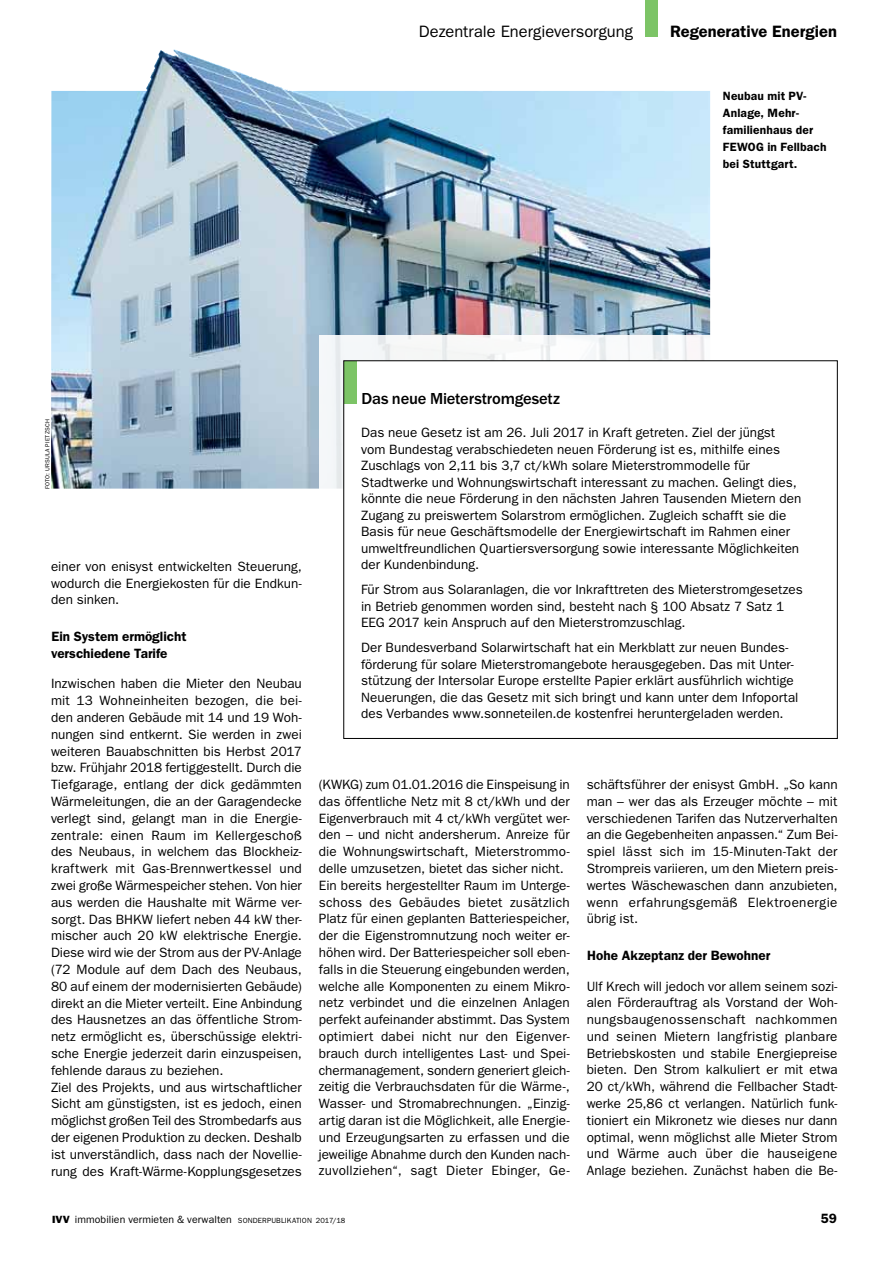
<style>
.page{position:relative;width:893px;height:1263px;background:#fff}
.page>*{position:absolute;margin:0;border:0;box-sizing:border-box;transform-origin:0 0}
.t1{font:16.5px "ITC Franklin Gothic Std";letter-spacing:-.005em;color:#000}
.t2{font:500 16.5px "ITC Franklin Gothic Std";letter-spacing:-.01em;color:#000}
.t3{font:600 16.5px "ITC Franklin Gothic Std";color:#000}
.t4{font:13.5px/16.8px "ITC Franklin Gothic Std";color:#000}
.t5{font:600 13.5px/16.8px "ITC Franklin Gothic Std";color:#000}
.t6{font:600 12px/16.8px "ITC Franklin Gothic Std";letter-spacing:.015em;color:#000}
.t7{font:10.5px "ITC Franklin Gothic Std";letter-spacing:.01em;color:#000}
.t8{font:6px "ITC Franklin Gothic Std";letter-spacing:.03em;color:#000}
.s1{font-family:"ITC Franklin Gothic Std Hvy"}
.s2{font-size:7.5px}
</style>
<div class="page">
<img style="left:51px;top:49px;width:659px;height:440px">
<svg style="left:319px;top:336px;width:391px;height:153px;fill:#f5f7f8"></svg>
<div style="left:344px;top:361px;width:493px;height:377px;background:#fff"></div>
<div style="left:344px;top:361px;width:13px;height:43px;background:#7cc466"></div>
<p class="t1" style="left:419px;top:22px;width:216px">Dezentrale Energieversorgung</p>
<p class="t3" style="left:670px;top:21px;width:168px">Regenerative Energien</p>
<p class="t6" style="left:723px;top:88px;width:105px">Neubau mit PV-<br>Anlage, Mehr&shy;familienhaus der<br>FEWOG in Fellbach bei Stuttgart.</p>
<p class="t8" style="left:44px;top:489px;width:71px;rotate:-90deg">Foto: U rsula Pietzsch</p>
<p class="t4" style="left:51px;top:558px;width:252px;text-align:justify">einer von enisyst entwickelten Steuerung, wodurch die Energiekosten für die Endkun&shy;den sinken.</p>
<p class="t5" style="left:51px;top:628px;width:137px">Ein System ermöglicht verschiedene Tarife</p>
<p class="t4" style="left:51px;top:675px;width:252px">I nzwischen haben die Mieter den Neubau mit 13 Wohneinheiten bezogen, die bei&shy;den anderen Gebäude mit 14 und 19 Woh&shy;nungen sind entkernt. Sie werden in zwei weiteren Bauabschnitten bis Herbst 2017 bzw. Frühjahr 2018 fertiggestellt. Durch die Tiefgarage, entlang der dick gedämmten Wärmeleitungen, die an der Garagendecke verlegt sind, gelangt man in die Energie&shy;zentrale: einen Raum im Kellergeschoß des Neubaus, in welchem das Blockheiz&shy;kraftwerk mit Gas-Brennwertkessel und zwei große Wärmespeicher stehen. Von hier aus werden die Haushalte mit Wärme ver&shy;sorgt. Das BHKW liefert neben 44 kW ther&shy;mischer auch 20 kW elektrische Energie.<br>Diese wird wie der Strom aus der PV-Anlage (72 Module auf dem Dach des Neubaus, 80 auf einem der modernisierten Gebäude) direkt an die Mieter verteilt. Eine Anbindung des Hausnetzes an das öffentliche Strom&shy;netz ermöglicht es, überschüssige elektri&shy;sche Energie jederzeit darin einzuspeisen, fehlende daraus zu beziehen.<br>Ziel des Projekts, und aus wirtschaftlicher Sicht am günstigsten, ist es jedoch, einen möglichst großen Teil des Strombedarfs aus der eigenen Produktion zu decken. Deshalb ist unverständlich, dass nach der Novellie&shy;rung des Kraft-Wärme-Kopplungsgesetzes</p>
<p class="t2" style="left:361px;top:389px;width:200px">Das neue Mieterstromgesetz</p>
<p class="t4" style="left:361px;top:424px;width:442px">Das neue Gesetz ist am 26. Juli 2017 in Kraft getreten. Ziel der jüngst vom Bundestag verabschiedeten neuen Förderung ist es, mithilfe eines Zuschlags von 2,11 bis 3,7 ct/kWh solare Mieterstrommodelle für -Stadtwerke und Wohnungswirtschaft interessant zu machen. Gelingt dies, könnte die neue Förderung in den nächsten Jahren Tausenden Mietern den Zugang zu preiswertem Solarstrom ermöglichen. Zugleich schafft sie die Basis für neue Geschäftsmodelle der Energiewirtschaft im Rahmen einer umweltfreundlichen Quartiersversorgung sowie interessante Möglichkeiten der Kundenbindung.</p>
<p class="t4" style="left:361px;top:581px;width:443px">Für Strom aus Solaranlagen, die vor I nkrafttreten des Mieterstromgesetzes in Betrieb genommen worden sind, besteht nach § 100 Absatz 7 Satz 1<br>EEG 2017 kein Anspruch auf den Mieterstromzuschlag.</p>
<p class="t4" style="left:361px;top:639px;width:439px">Der Bundesverband Solarwirtschaft hat ein Merkblatt zur neuen Bundes&shy;förderung für solare Mieterstromangebote herausgegeben. Das mit U nter&shy;stützung der I ntersolar Europe erstellte Papier erklärt ausführlich wichtige -Neuerungen, die das Gesetz mit sich bringt und kann unter dem I nfoportal des Verbandes www.sonneteilen.de kostenfrei heruntergeladen werden.</p>
<p class="t4" style="left:319px;top:776px;width:252px">(KWKG) zum 01.01.2016 die Einspeisung in das öffentliche Netz mit 8 ct/kWh und der Eigenverbrauch mit 4 ct/kWh vergütet wer&shy;den – und nicht andersherum. Anreize für die Wohnungswirtschaft, Mieterstrommo&shy;delle umzusetzen, bietet das sicher nicht.<br>Ein bereits hergestellter Raum im U nterge&shy;schoss des Gebäudes bietet zusätzlich Platz für einen geplanten Batteriespeicher, der die Eigenstromnutzung noch weiter er&shy;höhen wird. Der Batteriespeicher soll eben&shy;falls in die Steuerung eingebunden werden, welche alle Komponenten zu einem Mikro&shy;netz verbindet und die einzelnen Anlagen perfekt aufeinander abstimmt. Das System optimiert dabei nicht nur den Eigenver&shy;brauch durch intelligentes Last- und Spei&shy;chermanagement, sondern generiert gleich&shy;zeitig die Verbrauchsdaten für die Wärme-, Wasser- und Stromabrechnungen. „Einzig&shy;artig daran ist die Möglichkeit, alle Energie&shy;und Erzeugungsarten zu erfassen und die jeweilige Abnahme durch den Kunden nach&shy;zuvollziehen“, sagt Dieter Ebinger, Ge-</p>
<p class="t4" style="left:587px;top:776px;width:252px;text-align:justify">schäftsführer der enisyst GmbH. „So kann man – wer das als Erzeuger möchte – mit verschiedenen Tarifen das N utzerverhalten an die Gegebenheiten anpassen.“ Zum Bei&shy;spiel lässt sich im 15-Minuten-Takt der Strompreis variieren, um den Mietern preis&shy;wertes Wäschewaschen dann anzubieten, wenn erfahrungsgemäß Elektroenergie übrig ist.</p>
<p class="t5" style="left:587px;top:947px;width:185px">Hohe Akzeptanz der Bewohner</p>
<p class="t4" style="left:587px;top:977px;width:252px;text-align:justify">U lf Krech will jedoch vor allem seinem sozi&shy;alen Förderauftrag als Vorstand der Woh&shy;nungsbaugenossenschaft nachkommen und seinen Mietern langfristig planbare Betriebskosten und stabile Energiepreise bieten. Den Strom kalkuliert er mit etwa 20 ct/kWh, während die Fellbacher Stadt&shy;werke 25,86 ct verlangen. Natürlich funk&shy;tioniert ein Mikronetz wie dieses nur dann optimal, wenn möglichst alle Mieter Strom und Wärme auch über die hauseigene Anlage beziehen. Zunächst haben die Be-</p>
<p class="t7" style="left:52px;top:1213px;width:295px"><span class="s1">IVV</span> immobilien vermieten &amp; verwalten <span class="s2">sonderpublikation 2017/18</span></p>
<p class="t5" style="left:821px;top:1210px;width:18px">59</p>
</div>
